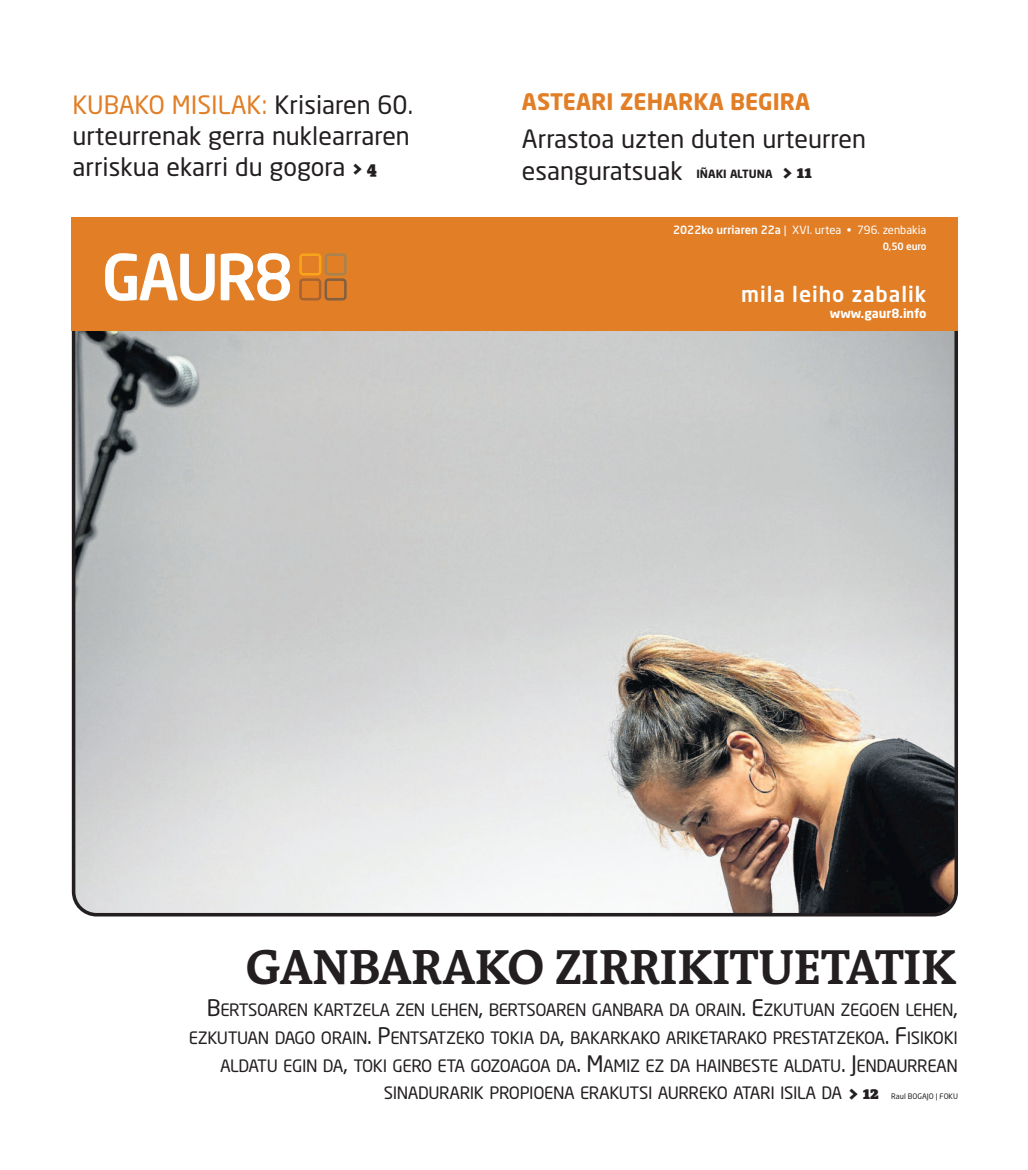
<style>
.page{position:relative;width:1028px;height:1170px;background:#fff}
.page>*{position:absolute;margin:0;border:0;box-sizing:border-box;transform-origin:0 0}
.t1{font:700 50px "The Antiqua B7";letter-spacing:-.015em;color:#231f20}
.t2{font:25px/31.2px "Neo Sans";color:#231f20}
.t3{font:700 22.5px "Neo Sans";color:#e17e26}
.t4{font:500 21.25px "Neo Sans";letter-spacing:.045em;color:#fff}
.t5{font:16.88px "Neo Sans";letter-spacing:-.025em;color:#231f20}
.t6{font:700 12.5px "Neo Sans";color:#fff}
.t7{font:11.25px "Neo Sans";color:#fff}
.t8{font:700 11.25px "Neo Sans";color:#231f20}
.t9{font:500 10px "Neo Sans";letter-spacing:-.02em;color:#fff}
.t10{font:7.5px "Neo Sans";color:#231f20}
.s1{color:#e17e26}
.s2{font-family:"The Antiqua B9";font-weight:900;font-size:17.5px}
.s3{font-weight:500}
.s4{font-size:22.5px}
</style>
<div class="page">
<svg style="left:72px;top:330px;width:886px;height:586px;background:#c1c0be"></svg>
<div style="left:72px;top:217px;width:886px;height:113px;background:#e17e26"></div>
<svg style="left:105px;top:253px;width:110px;height:48px"></svg>
<svg style="left:221px;top:253px;width:69px;height:48px"></svg>
<div style="left:124px;top:276px;width:13px;height:6px;background:#fff"></div>
<div style="left:299px;top:278px;width:22px;height:22px;border:3px solid #a76433;border-radius:3px"></div>
<div style="left:299px;top:253px;width:22px;height:22px;border:3px solid #f9a51b;border-radius:3px"></div>
<div style="left:324px;top:278px;width:22px;height:22px;border:3px solid #816043;border-radius:3px"></div>
<div style="left:324px;top:253px;width:22px;height:22px;border:3px solid #a68351;border-radius:3px"></div>
<h2 class="t2" style="left:72px;top:91px;width:342px"><span class="s1">KUBAKO MISILAK:</span> Krisiaren 60. urteurrenak gerra nuklearraren arriskua ekarri du gogora <span class="s2">&gt; 4</span></h2>
<h3 class="t3" style="left:522px;top:92px;width:290px">ASTEARI ZEHARKA BEGIRA</h3>
<h2 class="t2" style="left:522px;top:126px;width:346px">Arrastoa uzten duten urteurren esanguratsuak</h2>
<p class="t8" style="left:696px;top:169px;width:117px">IÑAKI ALTUNA <span class="s2">&gt; 11</span></p>
<p class="t7" style="left:673px;top:226px;width:255px"><span class="s3">2022ko urriaren 22a</span> | XVI. urtea • 796. zenbakia</p>
<p class="t9" style="left:882px;top:242px;width:45px">0,50 euro</p>
<p class="t4" style="left:741px;top:285px;width:187px">mila leiho zabalik</p>
<p class="t6" style="left:829px;top:308px;width:98px">www.gaur8.info</p>
<h1 class="t1" style="left:246px;top:950px;width:712px">GANBARAKO ZIRRIKITUETATIK</h1>
<p class="t5" style="left:207px;top:1003px;width:752px"><span class="s4">B</span>ERTSOAREN KARTZELA ZEN LEHEN<span class="s4">,</span> BERTSOAREN GANBARA DA ORAIN<span class="s4">. E</span>ZKUTUAN ZEGOEN LEHEN<span class="s4">,</span></p>
<p class="t5" style="left:189px;top:1031px;width:770px">EZKUTUAN DAGO ORAIN<span class="s4">. P</span>ENTSATZEKO TOKIA DA<span class="s4">,</span> BAKARKAKO ARIKETARAKO PRESTATZEKOA<span class="s4">. F</span>ISIKOKI</p>
<p class="t5" style="left:220px;top:1058px;width:739px">ALDATU EGIN DA<span class="s4">,</span> TOKI GERO ETA GOZOAGOA DA<span class="s4">. M</span>AMIZ EZ DA HAINBESTE ALDATU<span class="s4">. J</span>ENDAURREAN</p>
<p class="t5" style="left:384px;top:1086px;width:497px">SINADURARIK PROPIOENA ERAKUTSI AURREKO ATARI ISILA DA <span class="s2">&gt; 12</span></p>
<p class="t10" style="left:891px;top:1093px;width:68px">Raul BOGAJO | FOKU</p>
</div>
